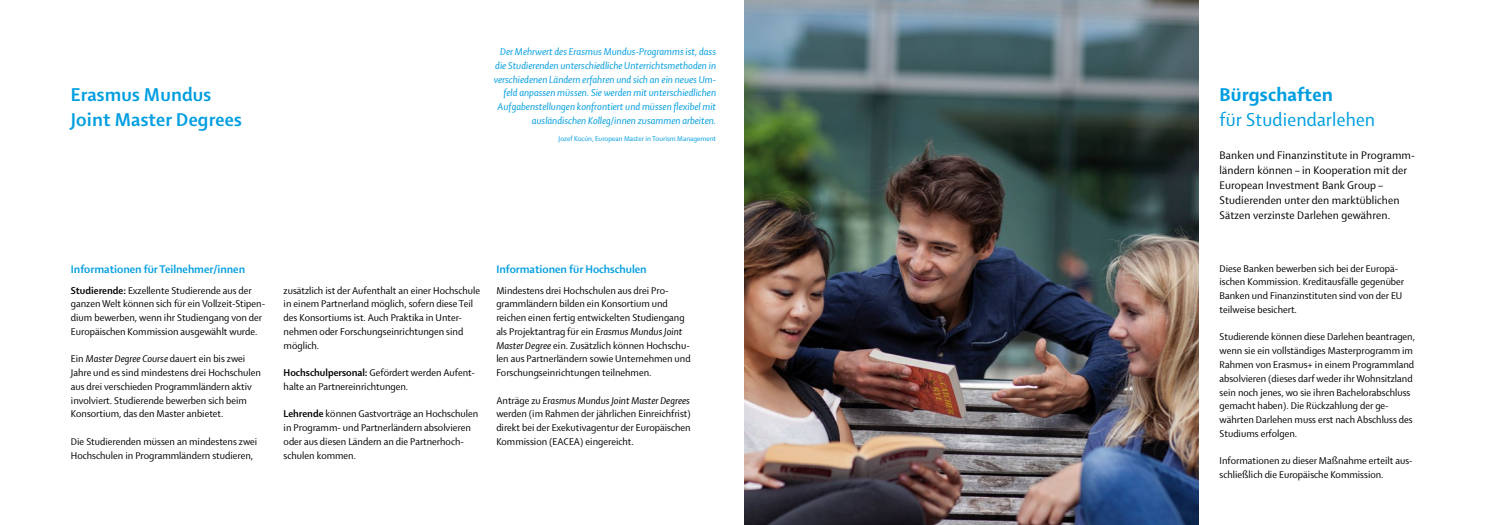
<style>
.page{position:relative;width:1489px;height:525px;background:#fff}
.page>*{position:absolute;margin:0;border:0;box-sizing:border-box;transform-origin:0 0}
.t1{font:700 20px/25px "Shaker 2";letter-spacing:.01em;color:#009ee0}
.t2{font:20px "Shaker 2";letter-spacing:.01em;color:#009ee0}
.t3{font:800 20px "Shaker 2";letter-spacing:.01em;color:#009ee0}
.t4{font:11.88px/15px "Shaker 2";letter-spacing:.01em;color:#000}
.t5{font:700 11.88px "Shaker 2";color:#009ee0}
.t6{font:10.62px/13.8px "Shaker 2";color:#000}
.t7{font:italic 10.62px/13.8px "Shaker 2";color:#009ee0;text-align:right}
.t8{font:7.5px "Shaker 2";color:#009ee0}
.s1{font-weight:700}
.s2{font-style:italic}
</style>
<div class="page">
<img style="left:744px;top:0;width:454px;height:524px">
<p class="t7" style="left:493px;top:44px;width:224px">Der Mehrwert des Erasmus Mundus-Programms ist, dass die Studierenden unterschiedliche Unterrichtsmethoden in verschiedenen Ländern erfahren und sich an ein neues Um&shy;feld anpassen müssen. Sie werden mit unterschiedlichen Aufgabenstellungen konfrontiert und müssen flexibel mit ausländischen Kolleg/innen zusammen arbeiten.</p>
<p class="t8" style="left:558px;top:133px;width:159px">Jozef Kocún, European Master in Tourism Management</p>
<h1 class="t1" style="left:71px;top:81px;width:172px">Erasmus Mundus<br>Joint Master Degrees</h1>
<h1 class="t3" style="left:1219px;top:81px;width:115px">Bürgschaften</h1>
<h1 class="t2" style="left:1219px;top:106px;width:157px">für Studiendarlehen</h1>
<p class="t4" style="left:1219px;top:147px;width:197px">Banken und Finanzinstitute in Programm&shy;ländern können – in Kooperation mit der European Investment Bank Group – Studierenden unter den marktüblichen Sätzen verzinste Darlehen gewähren.</p>
<p class="t5" style="left:71px;top:261px;width:176px">Informationen für Teilnehmer/innen</p>
<p class="t6" style="left:71px;top:282px;width:196px"><span class="s1">Studierende:</span> Exzellente Studierende aus der ganzen Welt können sich für ein Vollzeit-Stipen&shy;dium bewerben, wenn ihr Studiengang von der Europäischen Kommission ausgewählt wurde.</p>
<p class="t6" style="left:71px;top:351px;width:191px">Ein <span class="s2">Master Degree Course</span> dauert ein bis zwei Jahre und es sind mindestens drei Hochschulen aus drei verschieden Programmländern aktiv involviert. Studierende bewerben sich beim Konsortium, das den Master anbietet.</p>
<p class="t6" style="left:71px;top:434px;width:188px">Die Studierenden müssen an mindestens zwei<br>Hochschulen in Programmländern studieren,</p>
<p class="t6" style="left:283px;top:282px;width:198px">zusätzlich ist der Aufenthalt an einer Hochschule in einem Partnerland möglich, sofern diese Teil des Konsortiums ist. Auch Praktika in Unter&shy;nehmen oder Forschungseinrichtungen sind möglich.</p>
<p class="t6" style="left:283px;top:365px;width:193px"><span class="s1">Hochschulpersonal:</span> Gefördert werden Aufent&shy;halte an Partnereinrichtungen.</p>
<p class="t6" style="left:283px;top:406px;width:196px"><span class="s1">Lehrende</span> können Gastvorträge an Hochschulen in Programm- und Partnerländern absolvieren oder aus diesen Ländern an die Partnerhoch&shy;schulen kommen.</p>
<p class="t5" style="left:496px;top:261px;width:152px">Informationen für Hochschulen</p>
<p class="t6" style="left:496px;top:282px;width:196px">Mindestens drei Hochschulen aus drei Pro&shy;grammländern bilden ein Konsortium und reichen einen fertig entwickelten Studiengang als Projektantrag für ein <span class="s2">Erasmus Mundus Joint Master Degree</span> ein. Zusätzlich können Hochschu&shy;len aus Partnerländern sowie Unternehmen und Forschungseinrichtungen teilnehmen.</p>
<p class="t6" style="left:496px;top:392px;width:196px;text-align:justify">Anträge zu <span class="s2">Erasmus Mundus Joint Master Degrees </span>werden (im Rahmen der jährlichen Einreichfrist) direkt bei der Exekutivagentur der Europäischen Kommission (EACEA) eingereicht.</p>
<p class="t6" style="left:1219px;top:261px;width:186px">Diese Banken bewerben sich bei der Europä&shy;ischen Kommission. Kreditausfälle gegenüber Banken und Finanzinstituten sind von der EU teilweise besichert.</p>
<p class="t6" style="left:1219px;top:329px;width:197px">Studierende können diese Darlehen beantragen, wenn sie ein vollständiges Masterprogramm im Rahmen von Erasmus+ in einem Programmland absolvieren (dieses darf weder ihr Wohnsitzland sein noch jenes, wo sie ihren Bachelorabschluss gemacht haben). Die Rückzahlung der ge&shy;währten Darlehen muss erst nach Abschluss des Studiums erfolgen.</p>
<p class="t6" style="left:1219px;top:453px;width:195px">Informationen zu dieser Maßnahme erteilt aus&shy;schließlich die Europäische Kommission.</p>
</div>
